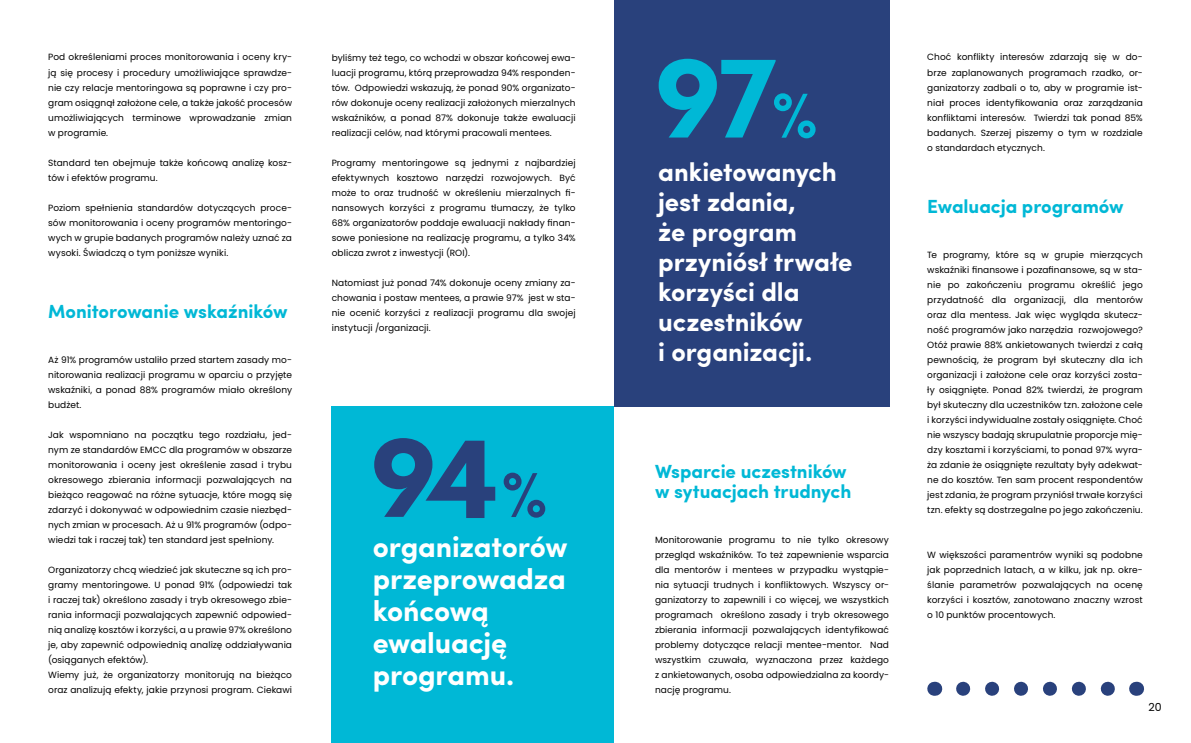
<style>
.page{position:relative;width:1191px;height:743px;background:#fff}
.page>*{position:absolute;margin:0;border:0;box-sizing:border-box;transform-origin:0 0}
.t1{font:700 126px "Neutraface Text";color:#00b8d6}
.t2{font:700 126px "Neutraface Text";color:#29417c}
.t3{font:700 29px/32px "Sofia Pro";letter-spacing:-.005em;color:#fff}
.t4{font:700 26px/30px "Sofia Pro";letter-spacing:-.005em;color:#fff}
.t5{font:700 19px/20px "Sofia Pro";letter-spacing:-.005em;color:#00b8d6}
.t6{font:11px "Poppins";color:#000}
.t7{font:9px/15px "Poppins";letter-spacing:.01em;color:#000;text-align:justify}
</style>
<div class="page">
<div style="left:332px;top:407px;width:282px;height:336px;background:#00b8d6"></div>
<div style="left:614px;top:0;width:275px;height:407px;background:#29417c"></div>
<svg style="left:963px;top:681px;width:152px;height:14px"></svg>
<svg style="left:934px;top:681px;width:1px;height:14px"></svg>
<svg style="left:1136px;top:681px;width:1px;height:14px"></svg>
<p class="t7" style="left:48px;top:50px;width:245px">Pod określeniami proces monitorowania i oceny kry&shy;ją się procesy i procedury umożliwiające sprawdze&shy;nie czy relacje mentoringowa są poprawne i czy pro&shy;gram osiągnął założone cele, a także jakość procesów umożliwiających terminowe wprowadzanie zmian w programie.</p>
<p class="t7" style="left:48px;top:155px;width:245px">Standard ten obejmuje także końcową analizę kosz&shy;tów i efektów programu.</p>
<p class="t7" style="left:48px;top:200px;width:245px">Poziom spełnienia standardów dotyczących proce&shy;sów monitorowania i oceny programów mentoringo&shy;wych w grupie badanych programów należy uznać za wysoki. Świadczą o tym poniższe wyniki.</p>
<h3 class="t5" style="left:48px;top:300px;width:241px">Monitorowanie wskaźników</h3>
<p class="t7" style="left:48px;top:352px;width:245px">Aż 91% programów ustaliło przed startem zasady mo&shy;nitorowania realizacji programu w oparciu o przyjęte wskaźniki, a ponad 88% programów miało określony budżet.</p>
<p class="t7" style="left:48px;top:427px;width:245px">Jak wspomniano na początku tego rozdziału, jed&shy;nym ze standardów EMCC dla programów w obszarze monitorowania i oceny jest określenie zasad i trybu okresowego zbierania informacji pozwalających na bieżąco reagować na różne sytuacje, które mogą się zdarzyć i dokonywać w odpowiednim czasie niezbęd&shy;nych zmian w procesach. Aż u 91% programów (odpo&shy;wiedzi tak i raczej tak) ten standard jest spełniony.</p>
<p class="t7" style="left:48px;top:562px;width:245px;text-align:left">Organizatorzy chcą wiedzieć jak skuteczne są ich pro&shy;gramy mentoringowe. U ponad 91% (odpowiedzi tak i raczej tak) określono zasady i tryb okresowego zbie&shy;rania informacji pozwalających zapewnić odpowied&shy;nią analizę kosztów i korzyści, a u prawie 97% określono je, aby zapewnić odpowiednią analizę oddziaływania (osiąganych efektów).<br>Wiemy już, że organizatorzy monitorują na bieżąco oraz analizują efekty, jakie przynosi program. Ciekawi</p>
<p class="t7" style="left:332px;top:50px;width:245px">byliśmy też tego, co wchodzi w obszar końcowej ewa&shy;luacji programu, którą przeprowadza 94% responden&shy;tów. Odpowiedzi wskazują, że ponad 90% organizato&shy;rów dokonuje oceny realizacji założonych mierzalnych wskaźników, a ponad 87% dokonuje także ewaluacji realizacji celów, nad którymi pracowali mentees.</p>
<p class="t7" style="left:332px;top:155px;width:245px">Programy mentoringowe są jednymi z najbardziej efektywnych kosztowo narzędzi rozwojowych. Być może to oraz trudność w określeniu mierzalnych fi&shy;nansowych korzyści z programu tłumaczy, że tylko 68% organizatorów poddaje ewaluacji nakłady finan&shy;sowe poniesione na realizację programu, a tylko 34% oblicza zwrot z inwestycji (ROI).</p>
<p class="t7" style="left:332px;top:275px;width:245px">Natomiast już ponad 74% dokonuje oceny zmiany za&shy;chowania i postaw mentees, a prawie 97% jest w sta&shy;nie ocenić korzyści z realizacji programu dla swojej instytucji /organizacji.</p>
<h1 class="t2" style="left:370px;top:381px;width:179px">9<sub>4</sub><sub>%</sub></h1>
<h2 class="t3" style="left:373px;top:529px;width:196px">organizatorów przeprowadza końcową ewaluację programu.</h2>
<h1 class="t1" style="left:654px;top:2px;width:165px">97<sub>%</sub></h1>
<h3 class="t4" style="left:658px;top:155px;width:196px">ankietowanych jest zdania,<br>że program przyniósł trwałe korzyści dla uczestników<br>i organizacji.</h3>
<h3 class="t5" style="left:655px;top:460px;width:198px">Wsparcie uczestników w sytuacjach trudnych</h3>
<p class="t7" style="left:655px;top:532px;width:235px">Monitorowanie programu to nie tylko okresowy przegląd wskaźników. To też zapewnienie wsparcia dla mentorów i mentees w przypadku wystąpie&shy;nia sytuacji trudnych i konfliktowych. Wszyscy or&shy;ganizatorzy to zapewnili i co więcej, we wszystkich programach określono zasady i tryb okresowego zbierania informacji pozwalających identyfikować problemy dotyczące relacji mentee-mentor. Nad wszystkim czuwała, wyznaczona przez każdego z ankietowanych, osoba odpowiedzialna za koordy&shy;nację programu.</p>
<p class="t7" style="left:927px;top:50px;width:217px">Choć konflikty interesów zdarzają się w do&shy;brze zaplanowanych programach rzadko, or&shy;ganizatorzy zadbali o to, aby w programie ist&shy;niał proces identyfikowania oraz zarządzania konfliktami interesów. Twierdzi tak ponad 85% badanych. Szerzej piszemy o tym w rozdziale o standardach etycznych.</p>
<h3 class="t5" style="left:927px;top:195px;width:198px">Ewaluacja programów</h3>
<p class="t7" style="left:927px;top:247px;width:217px">Te programy, które są w grupie mierzących wskaźniki finansowe i pozafinansowe, są w sta&shy;nie po zakończeniu programu określić jego przydatność dla organizacji, dla mentorów oraz dla mentess. Jak więc wygląda skutecz&shy;ność programów jako narzędzia rozwojowego?<br>Otóż prawie 88% ankietowanych twierdzi z całą pewnością, że program był skuteczny dla ich organizacji i założone cele oraz korzyści zosta&shy;ły osiągnięte. Ponad 82% twierdzi, że program był skuteczny dla uczestników tzn. założone cele i korzyści indywidualne zostały osiągnięte. Choć nie wszyscy badają skrupulatnie proporcje mię&shy;dzy kosztami i korzyściami, to ponad 97% wyra&shy;ża zdanie że osiągnięte rezultaty były adekwat&shy;ne do kosztów. Ten sam procent respondentów jest zdania, że program przyniósł trwałe korzyści tzn. efekty są dostrzegalne po jego zakończeniu.</p>
<p class="t7" style="left:927px;top:547px;width:217px">W większości paramentrów wyniki są podobne jak poprzednich latach, a w kilku, jak np. okre&shy;ślanie parametrów pozwalających na ocenę korzyści i kosztów, zanotowano znaczny wzrost o 10 punktów procentowych.</p>
<p class="t6" style="left:1148px;top:701px;width:15px">20</p>
</div>
